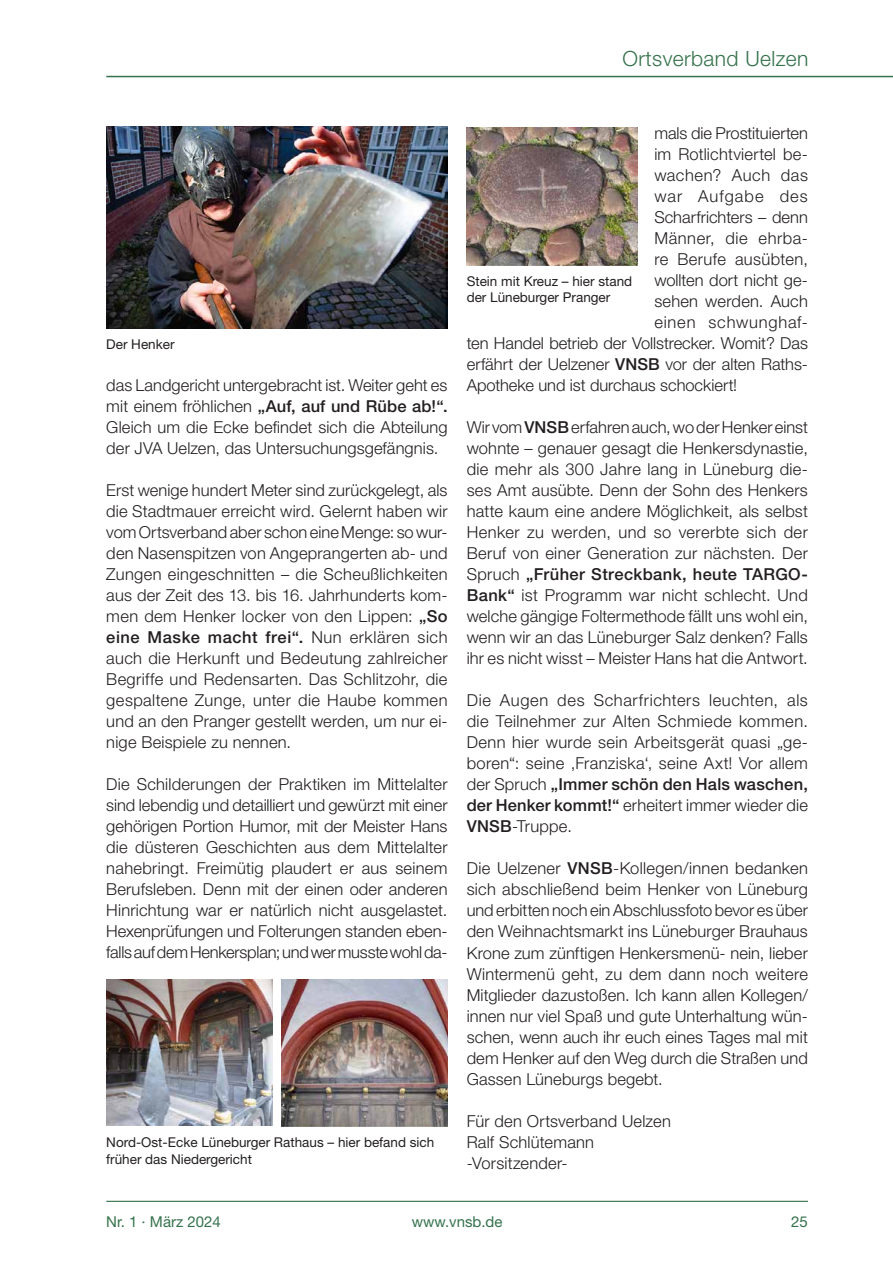
<style>
.page{position:relative;width:893px;height:1263px;background:#fff}
.page>*{position:absolute;margin:0;border:0;box-sizing:border-box;transform-origin:0 0}
.t1{font:300 21px "Helvetica Neue LT Pro";letter-spacing:.02em;color:#35724c}
.t2{font:300 16.5px/21px "Helvetica Neue LT Pro";letter-spacing:.01em;color:#231f20;text-align:justify}
.t3{font:300 16.5px "Helvetica Neue LT Pro";letter-spacing:.035em;color:#231f20}
.t4{font:300 16.5px "Helvetica Neue LT Pro";letter-spacing:.05em;color:#231f20}
.t5{font:300 16.5px "Helvetica Neue LT Pro";letter-spacing:.065em;color:#231f20}
.t6{font:15px "Helvetica Neue LT Pro";color:#35724c}
.t7{font:13.5px/16.5px "Helvetica Neue LT Pro";color:#231f20}
.s1{font-weight:500}
</style>
<div class="page">
<hr style="left:106px;top:76px;width:787px;height:1px;background:#35724c">
<hr style="left:106px;top:1201px;width:702px;height:1px;background:#35724c">
<img style="left:106px;top:979px;width:166px;height:147px">
<img style="left:282px;top:980px;width:166px;height:146px">
<img style="left:106px;top:127px;width:342px;height:201px">
<img style="left:467px;top:128px;width:170px;height:137px">
<p class="t1" style="left:622px;top:46px;width:188px">Ortsverband Uelzen</p>
<p class="t7" style="left:106px;top:336px;width:70px">Der Henker</p>
<p class="t2" style="left:106px;top:375px;width:343px">das Landgericht untergebracht ist. Weiter geht es mit einem fröhlichen <span class="s1">„Auf, auf und Rübe ab!“.<br></span>Gleich um die Ecke befindet sich die Abteilung der JVA Uelzen, das Untersuchungsgefängnis.</p>
<p class="t2" style="left:106px;top:480px;width:343px">Erst wenige hundert Meter sind zurückgelegt, als die Stadtmauer erreicht wird. Gelernt haben wir vom Ortsverband aber schon eine Menge: so wur&shy;den Nasenspitzen von Angeprangerten ab- und Zungen eingeschnitten – die Scheußlichkeiten aus der Zeit des 13. bis 16. Jahrhunderts kom&shy;men dem Henker locker von den Lippen: <span class="s1">„So eine Maske macht frei“.</span> Nun erklären sich auch die Herkunft und Bedeutung zahlreicher Begriffe und Redensarten. Das Schlitzohr, die gespaltene Zunge, unter die Haube kommen und an den Pranger gestellt werden, um nur ei&shy;nige Beispiele zu nennen.</p>
<p class="t2" style="left:106px;top:774px;width:343px">Die Schilderungen der Praktiken im Mittelalter sind lebendig und detailliert und gewürzt mit einer gehörigen Portion Humor, mit der Meister Hans die düsteren Geschichten aus dem Mittelalter nahebringt. Freimütig plaudert er aus seinem Berufsleben. Denn mit der einen oder anderen Hinrichtung war er natürlich nicht ausgelastet.<br>Hexenprüfungen und Folterungen standen eben&shy;falls auf dem Henkersplan; und wer musste wohl da-</p>
<p class="t7" style="left:106px;top:1134px;width:329px">Nord-Ost-Ecke Lü neburger Rathaus – hier befand sich frü her das Niedergericht</p>
<p class="t2" style="left:654px;top:123px;width:155px">mals die Prostituierten</p>
<p class="t2" style="left:654px;top:144px;width:155px">im Rotlichtviertel be-</p>
<p class="t3" style="left:654px;top:165px;width:155px">wachen? Auch das</p>
<p class="t5" style="left:654px;top:186px;width:155px">war Aufgabe des</p>
<p class="t2" style="left:654px;top:207px;width:155px">Scharfrichters – denn</p>
<p class="t3" style="left:654px;top:228px;width:155px">Männer, die ehrba-</p>
<p class="t2" style="left:654px;top:249px;width:155px">re Berufe ausübten,</p>
<p class="t2" style="left:654px;top:270px;width:155px">wollten dort nicht ge-</p>
<p class="t2" style="left:654px;top:291px;width:155px">sehen werden. Auch</p>
<p class="t4" style="left:654px;top:312px;width:155px">einen schwunghaf-</p>
<p class="t2" style="left:467px;top:333px;width:343px">ten Handel betrieb der Vollstrecker. Womit? Das</p>
<p class="t2" style="left:467px;top:354px;width:343px">erfährt der Uelzener <span class="s1">VNSB</span> vor der alten Raths-</p>
<p class="t2" style="left:467px;top:375px;width:272px">Apotheke und ist durchaus schockiert!</p>
<p class="t2" style="left:467px;top:417px;width:343px">Wir vom <span class="s1">VNSB</span> erfahren auch, wo der Henker einst wohnte – genauer gesagt die Henkersdynastie, die mehr als 300 Jahre lang in Lüneburg die&shy;ses Amt ausübte. Denn der Sohn des Henkers hatte kaum eine andere Möglichkeit, als selbst Henker zu werden, und so vererbte sich der Beruf von einer Generation zur nächsten. Der Spruch <span class="s1">„Früher Streckbank, heute TARGO-Bank“</span> ist Programm war nicht schlecht. Und welche gängige Foltermethode fällt uns wohl ein, wenn wir an das Lüneburger Salz denken? Falls ihr es nicht wisst – Meister Hans hat die Antwort.</p>
<p class="t2" style="left:467px;top:690px;width:343px">Die Augen des Scharfrichters leuchten, als die Teilnehmer zur Alten Schmiede kommen.<br>Denn hier wurde sein Arbeitsgerät quasi „ge&shy;boren“: seine ‚Franziska‘, seine Axt! Vor allem der Spruch <span class="s1">„Immer schön den Hals waschen, der Henker kommt!“</span> erheitert immer wieder die <span class="s1">VNSB</span>-Truppe.</p>
<p class="t2" style="left:467px;top:858px;width:343px">Die Uelzener <span class="s1">VNSB</span>-Kollegen/innen bedanken sich abschließend beim Henker von Lüneburg und erbitten noch ein Abschlussfoto bevor es über den Weihnachtsmarkt ins Lüneburger Brauhaus Krone zum zünftigen Henkersmenü- nein, lieber Wintermenü geht, zu dem dann noch weitere Mitglieder dazustoßen. Ich kann allen Kollegen/ innen nur viel Spaß und gute Unterhaltung wün&shy;schen, wenn auch ihr euch eines Tages mal mit dem Henker auf den Weg durch die Straßen und Gassen Lüneburgs begebt.</p>
<p class="t2" style="left:467px;top:1110px;width:206px;text-align:left">Für den Ortsverband Uelzen<br>Ralf Schlütemann -Vorsitzender-</p>
<p class="t7" style="left:467px;top:273px;width:167px">Stein mit Kreuz – hier stand der Lüneburger Pranger</p>
<p class="t6" style="left:106px;top:1212px;width:116px">Nr. 1 · März 2024</p>
<p class="t6" style="left:412px;top:1212px;width:92px">www.vnsb.de</p>
<p class="t6" style="left:791px;top:1212px;width:18px">25</p>
</div>
